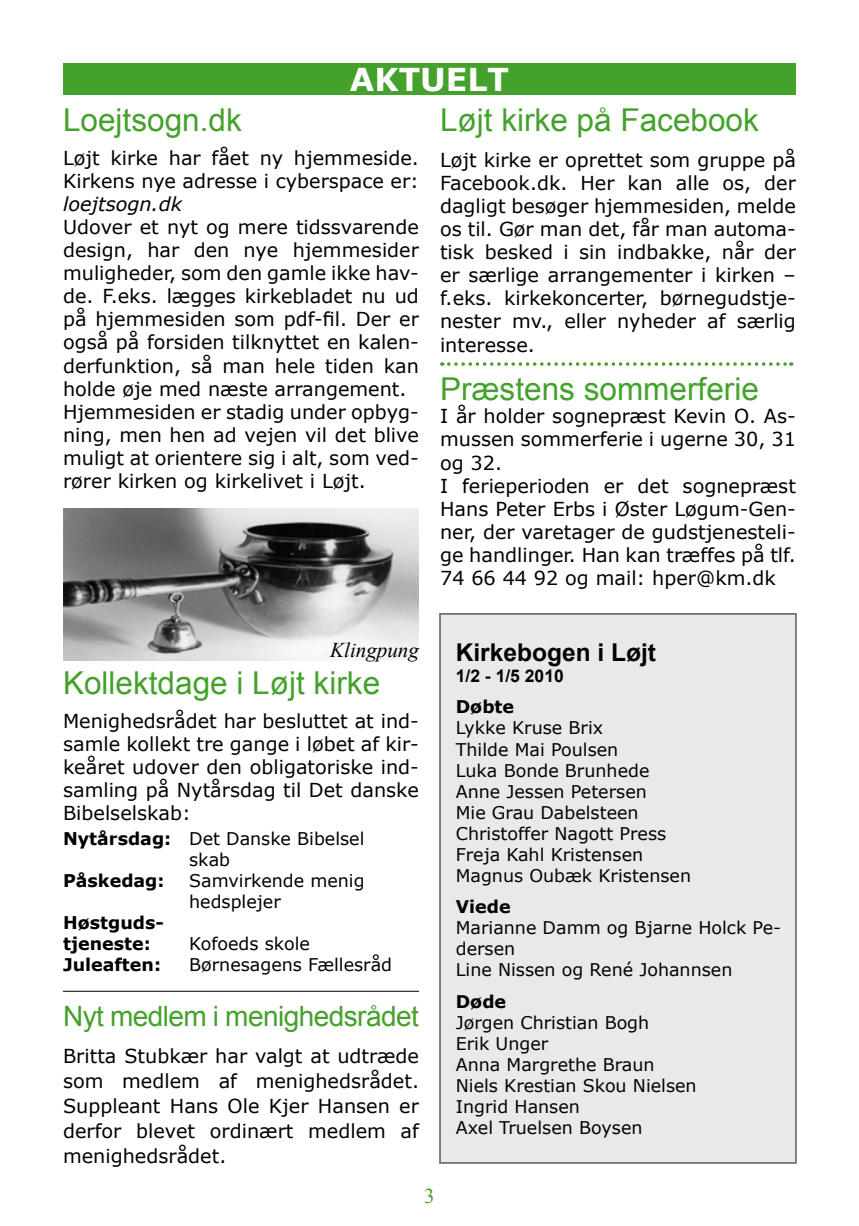
<style>
.page{position:relative;width:859px;height:1226px;background:#fff}
.page>*{position:absolute;margin:0;border:0;box-sizing:border-box;transform-origin:0 0}
.t1{font:31.5px "Arial";color:#44a12b}
.t2{font:700 31.5px "Verdana";color:#fff}
.t3{font:28px "Arial";letter-spacing:-.02em;color:#44a12b}
.t4{font:700 24.5px "Arial";color:#000}
.t5{font:italic 21px "Times New Roman";color:#000}
.t6{font:21px "Times New Roman";color:#44a12b}
.t7{font:19.25px/23.1px "Verdana";color:#000}
.t8{font:italic 19.25px "Verdana";color:#000}
.t9{font:17.5px/21px "Verdana";color:#000}
.t10{font:700 17.5px/21px "Verdana";color:#000}
.t11{font:700 17.5px "Arial";color:#000}
.s1{font-weight:700}
</style>
<div class="page">
<div style="left:440px;top:614px;width:355px;height:548px;background:#e9e9ea"></div>
<div style="left:439px;top:613px;width:357px;height:550px;border:2px solid #6d6e70"></div>
<hr style="left:63px;top:990px;width:356px;height:1px;background:#000">
<div style="left:63px;top:63px;width:732px;height:31px;background:#44a12b"></div>
<img style="left:63px;top:508px;width:356px;height:152px">
<svg style="left:448px;top:362px;width:343px;height:4px"></svg>
<h1 class="t2" style="left:350px;top:59px;width:160px">AKTUELT</h1>
<h1 class="t1" style="left:63px;top:99px;width:180px">Loejtsogn.dk</h1>
<p class="t7" style="left:63px;top:146px;width:357px">Løjt kirke har fået ny hjemmeside.<br>Kirkens nye adresse i cyberspace er:</p>
<p class="t8" style="left:63px;top:191px;width:120px">loejtsogn.dk</p>
<p class="t7" style="left:63px;top:215px;width:357px">Udover et nyt og mere tidssvarende design, har den nye hjemmesider muligheder, som den gamle ikke hav&shy;de. F.eks. lægges kirkebladet nu ud på hjemmesiden som pdf-fil. Der er også på forsiden tilknyttet en kalen&shy;derfunktion, så man hele tiden kan holde øje med næste arrangement.<br>Hjemmesiden er stadig under opbyg&shy;ning, men hen ad vejen vil det blive muligt at orientere sig i alt, som ved&shy;rører kirken og kirkelivet i Løjt.</p>
<h1 class="t1" style="left:440px;top:99px;width:320px">Løjt kirke på Facebook</h1>
<p class="t7" style="left:440px;top:148px;width:357px;text-align:justify">Løjt kirke er oprettet som gruppe på Facebook.dk. Her kan alle os, der dagligt besøger hjemmesiden, melde os til. Gør man det, får man automa&shy;tisk besked i sin indbakke, når der er særlige arrangementer i kirken – f.eks. kirkekoncerter, børnegudstje&shy;nester mv., eller nyheder af særlig interesse.</p>
<h1 class="t1" style="left:440px;top:368px;width:320px">Præstens sommerferie</h1>
<p class="t7" style="left:440px;top:405px;width:357px">I år holder sognepræst Kevin O. As&shy;mussen sommerferie i ugerne 30, 31 og 32.<br>I ferieperioden er det sognepræst<br>Hans Peter Erbs i Øster Løgum-Gen&shy;ner, der varetager de gudstjenesteli&shy;ge handlinger. Han kan træffes på tlf.<br>74 66 44 92 og mail: hper@km.dk</p>
<p class="t5" style="left:330px;top:635px;width:90px">Klingpung</p>
<h1 class="t1" style="left:63px;top:662px;width:318px">Kollektdage i Løjt kirke</h1>
<p class="t7" style="left:63px;top:709px;width:357px;text-align:justify">Menighedsrådet har besluttet at ind&shy;samle kollekt tre gange i løbet af kir&shy;keåret udover den obligatoriske ind&shy;samling på Nytårsdag til Det danske Bibelselskab:</p>
<p class="t9" style="left:63px;top:828px;width:303px;text-align:center"><span class="s1">Nytårsdag:</span> Det Danske Bibelsel skab</p>
<p class="t10" style="left:63px;top:870px;width:103px">Påskedag:</p>
<p class="t9" style="left:189px;top:870px;width:177px">Samvirkende menig hedsplejer</p>
<p class="t10" style="left:63px;top:912px;width:102px">Høstguds&shy;tjeneste:</p>
<p class="t9" style="left:189px;top:933px;width:122px">Kofoeds skole</p>
<p class="t10" style="left:63px;top:954px;width:99px">Juleaften:</p>
<p class="t9" style="left:189px;top:954px;width:204px">Børnesagens Fællesråd</p>
<h2 class="t3" style="left:63px;top:997px;width:357px">Nyt medlem i menighedsrådet</h2>
<p class="t7" style="left:63px;top:1043px;width:357px;line-height:25px;text-align:justify">Britta Stubkær har valgt at udtræde som medlem af menighedsrådet.<br>Suppleant Hans Ole Kjer Hansen er derfor blevet ordinært medlem af menighedsrådet.</p>
<p class="t4" style="left:455px;top:636px;width:202px">Kirkebogen i Løjt</p>
<p class="t11" style="left:455px;top:664px;width:109px">1/2 - 1/5 2010</p>
<p class="t10" style="left:455px;top:696px;width:60px">Døbte</p>
<p class="t9" style="left:455px;top:717px;width:237px">Lykke Kruse Brix<br>Thilde Mai Poulsen<br>Luka Bonde Brunhede<br>Anne Jessen Petersen<br>Mie Grau Dabelsteen<br>Christoffer Nagott Press<br>Freja Kahl Kristensen<br>Magnus Oubæk Kristensen</p>
<p class="t10" style="left:455px;top:896px;width:56px">Viede</p>
<p class="t9" style="left:455px;top:917px;width:326px">Marianne Damm og Bjarne Holck Pe&shy;dersen<br>Line Nissen og René Johannsen</p>
<p class="t10" style="left:455px;top:990px;width:52px">Døde</p>
<p class="t9" style="left:455px;top:1011px;width:242px">Jørgen Christian Bogh<br>Erik Unger<br>Anna Margrethe Braun<br>Niels Krestian Skou Nielsen<br>Ingrid Hansen<br>Axel Truelsen Boysen</p>
<p class="t6" style="left:424px;top:1181px;width:12px">3</p>
</div>
